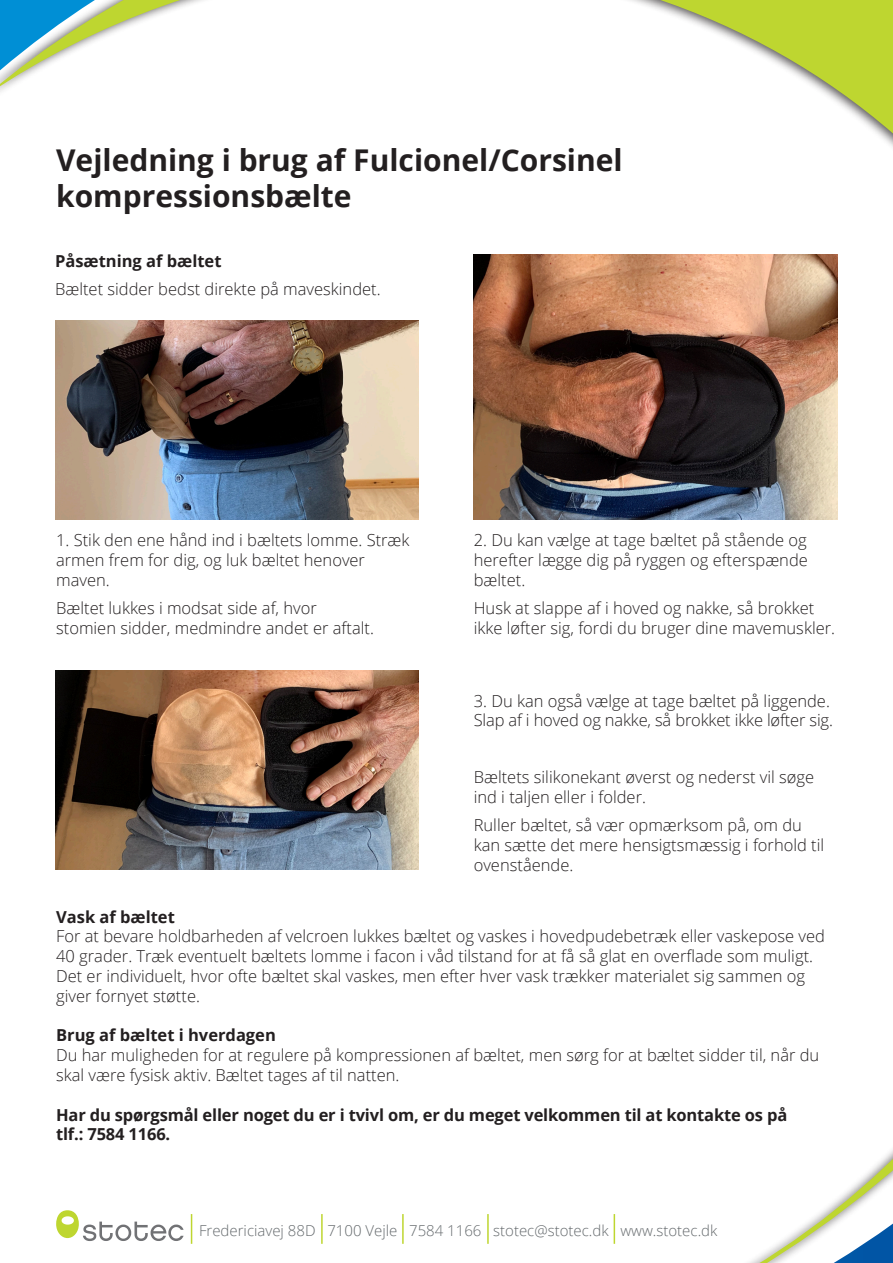
<style>
.page{position:relative;width:893px;height:1263px;background:#fff}
.page>*{position:absolute;margin:0;border:0;box-sizing:border-box;transform-origin:0 0}
.t1{font:700 30px/36px "Open Sans";color:#231f20}
.t2{font:300 16.5px/19.8px "Open Sans";color:#231f20}
.t3{font:700 16.5px/19.8px "Open Sans";letter-spacing:-.01em;color:#231f20}
.t4{font:300 15px "Open Sans";color:#656a6d}
</style>
<div class="page">
<svg style="left:0;top:0;width:893px;height:147px"></svg>
<svg style="left:56px;top:1150px;width:837px;height:113px"></svg>
<img style="left:55px;top:321px;width:364px;height:199px">
<img style="left:55px;top:671px;width:364px;height:199px">
<img style="left:474px;top:254px;width:363px;height:266px">
<p class="t1" style="left:56px;top:141px;width:568px">Vejledning i brug af Fulcionel/Corsinel kompressionsbælte</p>
<p class="t3" style="left:55px;top:251px;width:168px">Påsætning af bæltet</p>
<p class="t2" style="left:55px;top:279px;width:327px">Bæltet sidder bedst direkte på maveskindet.</p>
<p class="t2" style="left:56px;top:530px;width:355px">1. Stik den ene hånd ind i bæltets lomme. Stræk armen frem for dig, og luk bæltet henover maven.</p>
<p class="t2" style="left:56px;top:598px;width:319px">Bæltet lukkes i modsat side af, hvor stomien sidder, medmindre andet er aftalt.</p>
<p class="t2" style="left:474px;top:530px;width:336px;text-align:justify">2. Du kan vælge at tage bæltet på stående og herefter lægge dig på ryggen og efterspænde bæltet.</p>
<p class="t2" style="left:474px;top:598px;width:363px">Husk at slappe af i hoved og nakke, så brokket ikke løfter sig, fordi du bruger dine mavemuskler.</p>
<p class="t2" style="left:474px;top:690px;width:358px">3. Du kan også vælge at tage bæltet på liggende.</p>
<p class="t2" style="left:474px;top:710px;width:361px">Slap af i hoved og nakke, så brokket ikke løfter sig.</p>
<p class="t2" style="left:474px;top:767px;width:342px">Bæltets silikonekant øverst og nederst vil søge ind i taljen eller i folder.</p>
<p class="t2" style="left:474px;top:815px;width:352px">Ruller bæltet, så vær opmærksom på, om du kan sætte det mere hensigtsmæssig i forhold til ovenstående.</p>
<p class="t3" style="left:56px;top:906px;width:120px">Vask af bæltet</p>
<p class="t2" style="left:56px;top:926px;width:770px">For at bevare holdbarheden af velcroen lukkes bæltet og vaskes i hovedpudebetræk eller vaskepose ved<br>40 grader. Træk eventuelt bæltets lomme i facon i våd tilstand for at få så glat en overflade som muligt.</p>
<p class="t2" style="left:56px;top:966px;width:751px">Det er individuelt, hvor ofte bæltet skal vaskes, men efter hver vask trækker materialet sig sammen og giver fornyet støtte.</p>
<p class="t3" style="left:56px;top:1025px;width:221px">Brug af bæltet i hverdagen</p>
<p class="t2" style="left:56px;top:1045px;width:765px">Du har muligheden for at regulere på kompressionen af bæltet, men sørg for at bæltet sidder til, når du skal være fysisk aktiv. Bæltet tages af til natten.</p>
<p class="t3" style="left:56px;top:1104px;width:733px">Har du spørgsmål eller noget du er i tvivl om, er du meget velkommen til at kontakte os på tlf.: 7584 1166.</p>
<p class="t4" style="left:199px;top:1220px;width:520px">Fredericiavej 88D 7100 Vejle 7584 1166 stotec@stotec.dk www.stotec.dk</p>
</div>
